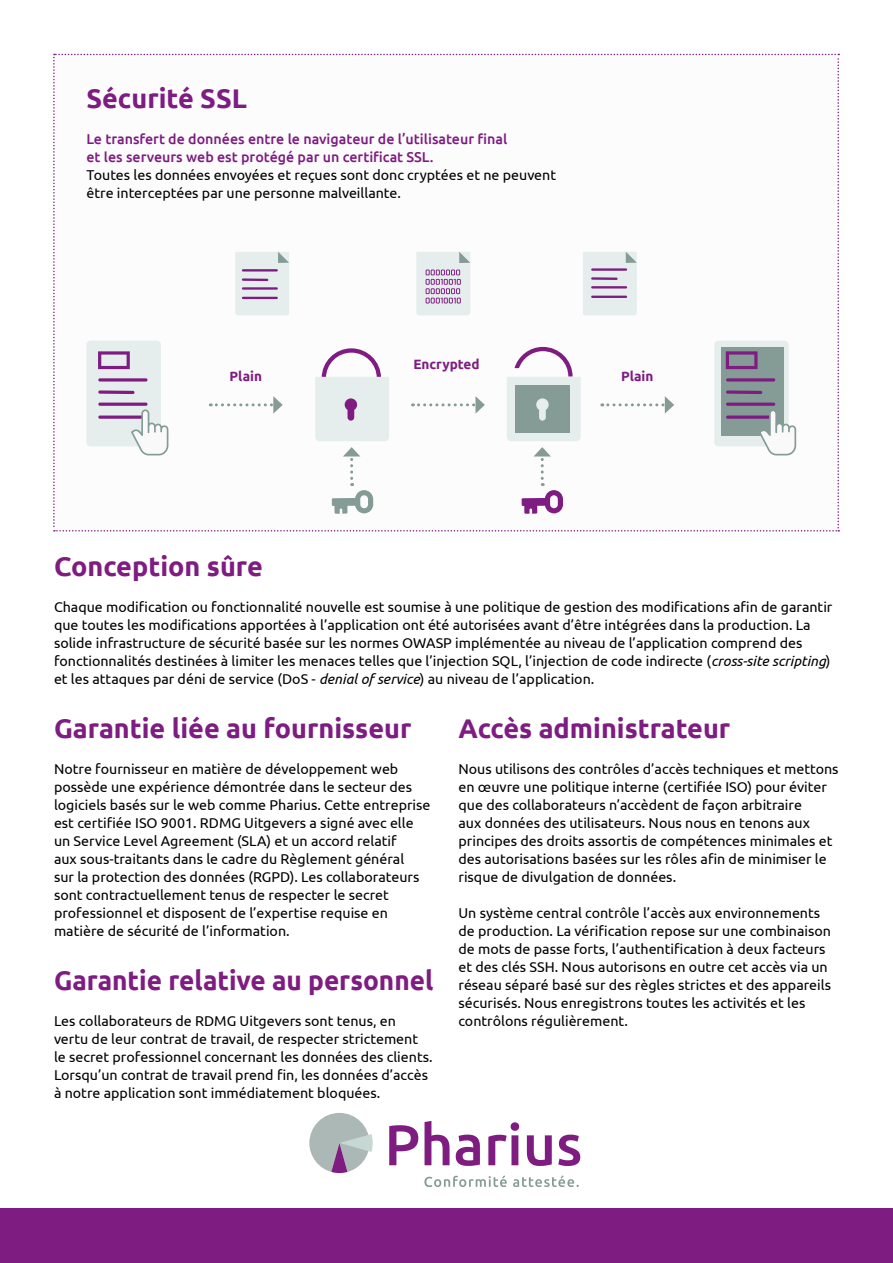
<style>
.page{position:relative;width:893px;height:1263px;background:#fff}
.page>*{position:absolute;margin:0;border:0;box-sizing:border-box;transform-origin:0 0}
.t1{font:700 27px "Ubuntu";color:#7e1c81}
.t2{font:14.25px/18px "Ubuntu";color:#000}
.t3{font:500 14.25px/18px "Ubuntu";color:#7e1c81}
.t4{font:700 13.5px "Ubuntu";color:#7e1c81}
.s1{font-style:italic}
</style>
<div class="page">
<svg style="left:53px;top:54px;width:786px;height:477px"></svg>
<div style="left:0;top:1209px;width:893px;height:54px;background:#7e1c81"></div>
<svg style="left:389px;top:1125px;width:29px;height:40px"></svg>
<svg style="left:425px;top:1121px;width:25px;height:44px"></svg>
<svg style="left:456px;top:1134px;width:24px;height:32px"></svg>
<svg style="left:488px;top:1122px;width:31px;height:43px"></svg>
<svg style="left:527px;top:1135px;width:25px;height:31px"></svg>
<svg style="left:558px;top:1134px;width:22px;height:32px"></svg>
<svg style="left:424px;top:1175px;width:83px;height:12px"></svg>
<svg style="left:513px;top:1175px;width:66px;height:12px"></svg>
<svg style="left:309px;top:1113px;width:64px;height:60px"></svg>
<h1 class="t1" style="left:86px;top:82px;width:162px">Sécurité SSL</h1>
<p class="t3" style="left:86px;top:129px;width:422px">Le transfert de données entre le navigateur de l’utilisateur final et les serveurs web est protégé par un certificat SSL.</p>
<p class="t2" style="left:86px;top:165px;width:471px">Toutes les données envoyées et reçues sont donc cryptées et ne peuvent être interceptées par une personne malveillante.</p>
<p class="t4" style="left:413px;top:356px;width:68px">Encrypted</p>
<p class="t4" style="left:229px;top:368px;width:34px">Plain</p>
<p class="t4" style="left:621px;top:368px;width:34px">Plain</p>
<h1 class="t1" style="left:54px;top:550px;width:210px">Conception sûre</h1>
<p class="t2" style="left:54px;top:597px;width:780px">Chaque modification ou fonctionnalité nouvelle est soumise à une politique de gestion des modifications afin de garantir que toutes les modifications apportées à l’application ont été autorisées avant d’être intégrées dans la production. La solide infrastructure de sécurité basée sur les normes OWASP implémentée au niveau de l’application comprend des fonctionnalités destinées à limiter les menaces telles que l’injection SQL, l’injection de code indirecte (<span class="s1">cross-site scripting</span>) et les attaques par déni de service (DoS - <span class="s1">denial of service</span>) au niveau de l’application.</p>
<h1 class="t1" style="left:458px;top:712px;width:273px">Accès administrateur</h1>
<p class="t2" style="left:458px;top:759px;width:382px">Nous utilisons des contrôles d’accès techniques et mettons en œuvre une politique interne (certifiée ISO) pour éviter que des collaborateurs n’accèdent de façon arbitraire<br>aux données des utilisateurs. Nous nous en tenons aux principes des droits assortis de compétences minimales et des autorisations basées sur les rôles afin de minimiser le risque de divulgation de données.</p>
<p class="t2" style="left:458px;top:903px;width:374px">Un système central contrôle l’accès aux environnements de production. La vérification repose sur une combinaison de mots de passe forts, l’authentification à deux facteurs et des clés SSH. Nous autorisons en outre cet accès via un réseau séparé basé sur des règles strictes et des appareils sécurisés. Nous enregistrons toutes les activités et les contrôlons régulièrement.</p>
<h1 class="t1" style="left:54px;top:712px;width:359px">Garantie liée au fournisseur</h1>
<p class="t2" style="left:54px;top:759px;width:378px">Notre fournisseur en matière de développement web possède une expérience démontrée dans le secteur des logiciels basés sur le web comme Pharius. Cette entreprise est certifiée ISO 9001. RDMG Uitgevers a signé avec elle un Service Level Agreement (SLA) et un accord relatif<br>aux sous-traitants dans le cadre du Règlement général<br>sur la protection des données (RGPD). Les collaborateurs sont contractuellement tenus de respecter le secret professionnel et disposent de l’expertise requise en matière de sécurité de l’information.</p>
<h1 class="t1" style="left:54px;top:963px;width:381px">Garantie relative au personnel</h1>
<p class="t2" style="left:54px;top:1011px;width:380px">Les collaborateurs de RDMG Uitgevers sont tenus, en vertu de leur contrat de travail, de respecter strictement le secret professionnel concernant les données des clients.<br>Lorsqu’un contrat de travail prend fin, les données d’accès à notre application sont immédiatement bloquées.</p>
</div>
